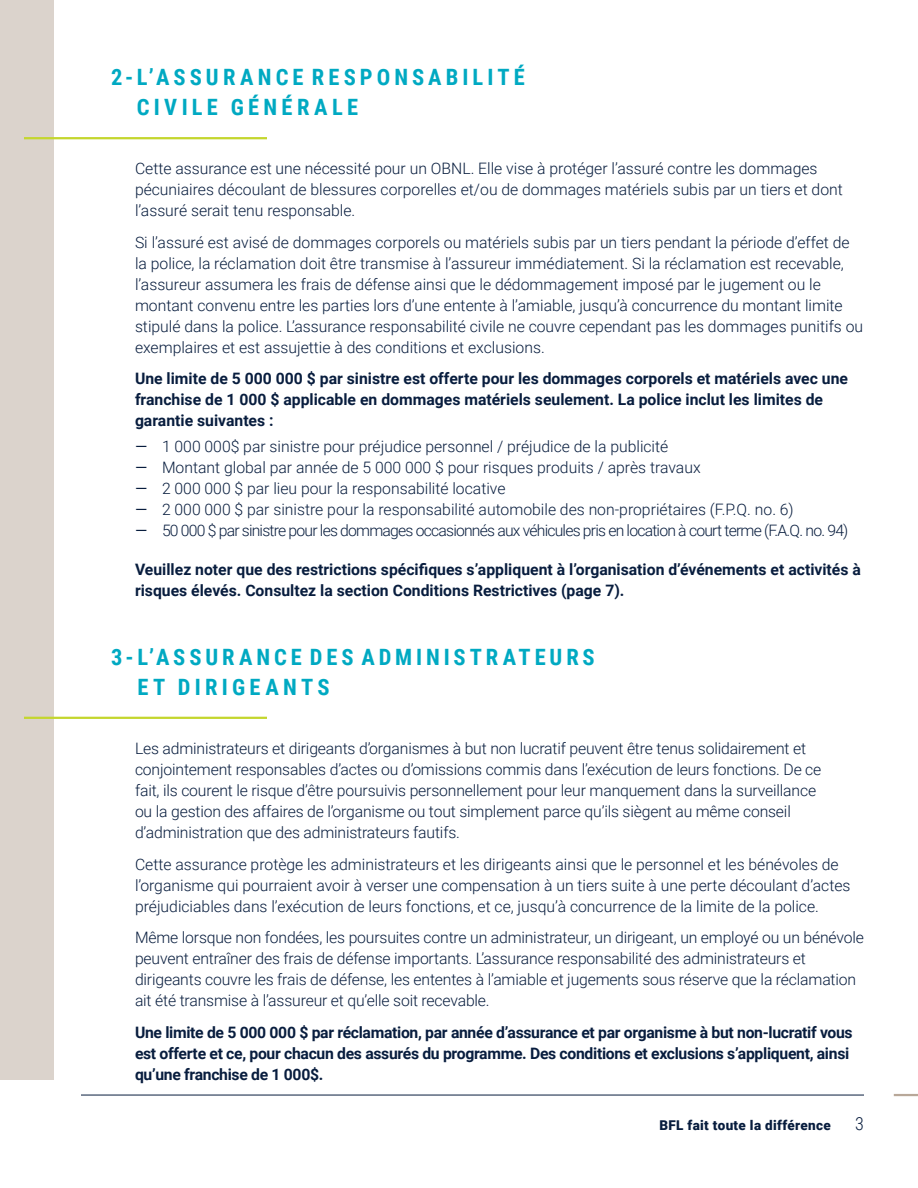
<style>
.page{position:relative;width:918px;height:1188px;background:#fff}
.page>*{position:absolute;margin:0;border:0;box-sizing:border-box;transform-origin:0 0}
.t1{font:700 22.5px/30px "Roboto Condensed";letter-spacing:.18em;color:#00a9c2}
.t2{font:300 18px "Roboto Condensed";color:#081d3e}
.t3{font:300 15.75px/21px "Roboto";color:#081d3e}
.t4{font:700 15.75px/21px "Roboto";color:#081d3e}
.t5{font:700 15.75px/21px "Roboto";letter-spacing:-.02em;color:#081d3e}
.t6{font:300 15.75px "Roboto";letter-spacing:-.05em;color:#081d3e}
.t7{font:900 13.5px "Roboto";letter-spacing:.025em;color:#081d3e}
.s1{font-weight:400}
</style>
<div class="page">
<div style="left:0;top:0;width:54px;height:1080px;background:#dbd3cc"></div>
<hr style="left:894px;top:1094px;width:24px;height:2px;background:#b8a899">
<hr style="left:81px;top:1095px;width:783px;height:1px;background:#081d3e">
<hr style="left:24px;top:137px;width:243px;height:2px;background:#c4d62e">
<hr style="left:24px;top:717px;width:243px;height:2px;background:#c4d62e">
<h2 class="t1" style="left:137px;top:61px;width:389px;text-indent:-26px">2-L’ASSURANCE RESPONSABILITÉ<br>CIVILE GÉNÉRALE</h2>
<p class="t3" style="left:135px;top:158px;width:709px">Cette assurance est une nécessité pour un OBNL. Elle vise à protéger l’assuré contre les dommages pécuniaires découlant de blessures corporelles et/ou de dommages matériels subis par un tiers et dont l’assuré serait tenu responsable.</p>
<p class="t3" style="left:135px;top:231px;width:730px">Si l’assuré est avisé de dommages corporels ou matériels subis par un tiers pendant la période d’effet de la police, la réclamation doit être transmise à l’assureur immédiatement. Si la réclamation est recevable, l’assureur assumera les frais de défense ainsi que le dédommagement imposé par le jugement ou le montant convenu entre les parties lors d’une entente à l’amiable, jusqu’à concurrence du montant limite stipulé dans la police. L’assurance responsabilité civile ne couvre cependant pas les dommages punitifs ou exemplaires et est assujettie à des conditions et exclusions.</p>
<p class="t4" style="left:135px;top:368px;width:715px">Une limite de 5 000 000 $ par sinistre est offerte pour les dommages corporels et matériels avec une franchise de 1 000 $ applicable en dommages matériels seulement. La police inclut les limites de garantie suivantes :</p>
<p class="t3" style="left:135px;top:435px;width:535px"><span class="s1">—</span> 1 000 000$ par sinistre pour préjudice personnel / préjudice de la publicité</p>
<p class="t3" style="left:135px;top:456px;width:567px"><span class="s1">—</span> Montant global par année de 5 000 000 $ pour risques produits / après travaux</p>
<p class="t3" style="left:135px;top:477px;width:372px"><span class="s1">—</span> 2 000 000 $ par lieu pour la responsabilité locative</p>
<p class="t3" style="left:135px;top:498px;width:660px"><span class="s1">—</span> 2 000 000 $ par sinistre pour la responsabilité automobile des non-propriétaires (F.P.Q. no. 6)</p>
<p class="t6" style="left:135px;top:519px;width:715px"><span class="s1">—</span> 50 000 $ par sinistre pour les dommages occasionnés aux véhicules pris en location à court terme (F.A.Q. no. 94)</p>
<p class="t4" style="left:135px;top:558px;width:727px">Veuillez noter que des restrictions spécifiques s’appliquent à l’organisation d’événements et activités à risques élevés. Consultez la section Conditions Restrictives (page 7).</p>
<h2 class="t1" style="left:137px;top:641px;width:459px;text-indent:-26px">3-L’ASSURANCE DES ADMINISTRATEURS<br>ET DIRIGEANTS</h2>
<p class="t3" style="left:135px;top:738px;width:688px">Les administrateurs et dirigeants d’organismes à but non lucratif peuvent être tenus solidairement et conjointement responsables d’actes ou d’omissions commis dans l’exécution de leurs fonctions. De ce fait, ils courent le risque d’être poursuivis personnellement pour leur manquement dans la surveillance ou la gestion des affaires de l’organisme ou tout simplement parce qu’ils siègent au même conseil d’administration que des administrateurs fautifs.</p>
<p class="t3" style="left:135px;top:853px;width:717px">Cette assurance protège les administrateurs et les dirigeants ainsi que le personnel et les bénévoles de l’organisme qui pourraient avoir à verser une compensation à un tiers suite à une perte découlant d’actes préjudiciables dans l’exécution de leurs fonctions, et ce, jusqu’à concurrence de la limite de la police.</p>
<p class="t3" style="left:135px;top:927px;width:730px">Même lorsque non fondées, les poursuites contre un administrateur, un dirigeant, un employé ou un bénévole peuvent entraîner des frais de défense importants. L’assurance responsabilité des administrateurs et dirigeants couvre les frais de défense, les ententes à l’amiable et jugements sous réserve que la réclamation ait été transmise à l’assureur et qu’elle soit recevable.</p>
<p class="t5" style="left:135px;top:1021px;width:719px">Une limite de 5 000 000 $ par réclamation, par année d’assurance et par organisme à but non-lucratif vous est offerte et ce, pour chacun des assurés du programme. Des conditions et exclusions s’appliquent, ainsi qu’une franchise de 1 000$.</p>
<p class="t7" style="left:659px;top:1116px;width:173px">BFL fait toute la différence</p>
<p class="t2" style="left:855px;top:1111px;width:10px">3</p>
</div>
